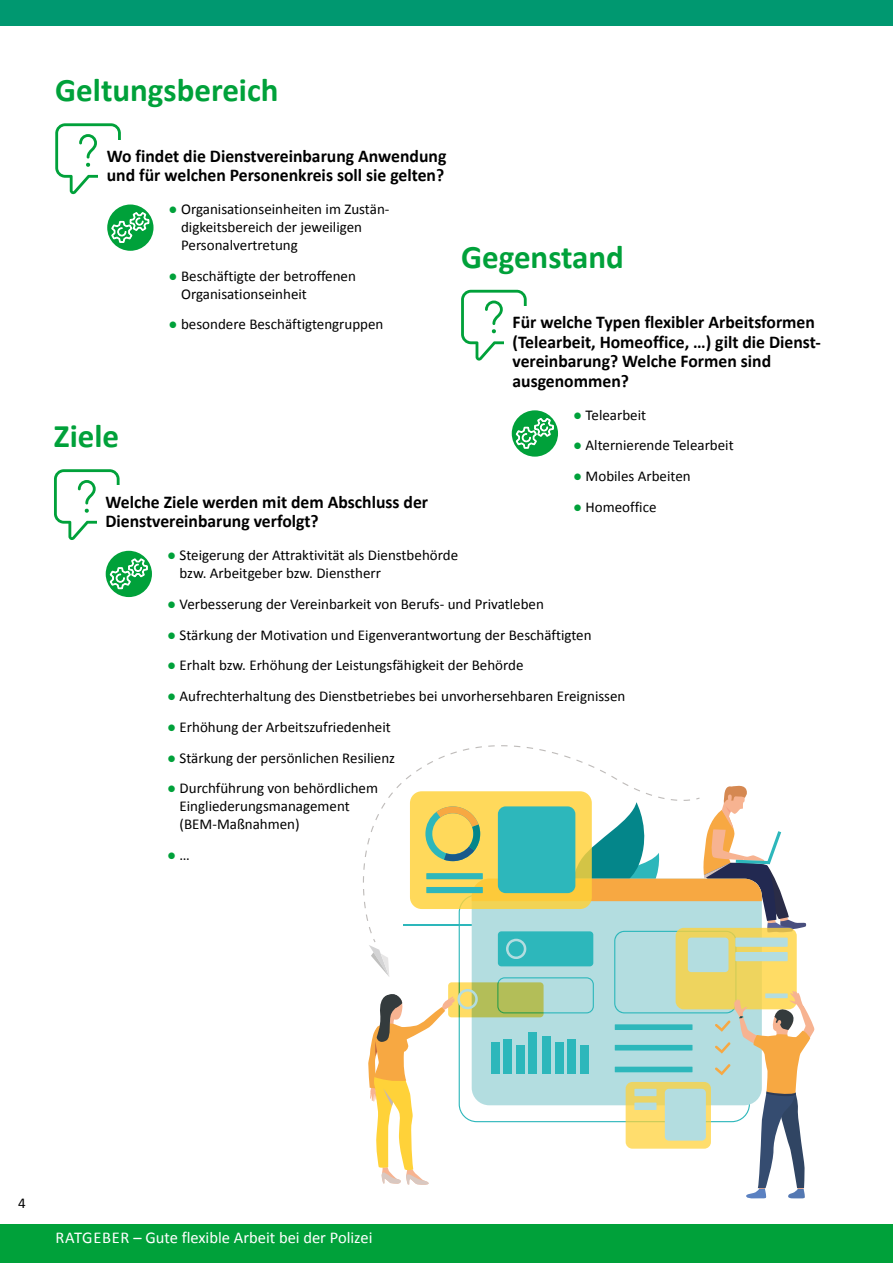
<style>
.page{position:relative;width:893px;height:1263px;background:#fff}
.page>*{position:absolute;margin:0;border:0;box-sizing:border-box;transform-origin:0 0}
.t1{font:700 33px "Calibri";color:#00a13a}
.t2{font:700 18px/19.5px "Calibri";color:#000}
.t3{font:16.5px "Calibri";color:#fff}
.t4{font:15px/18px "Calibri";color:#000}
.t5{font:700 15px "Calibri";color:#00a13a}
.s1{font-weight:700;color:#00a13a}
.s2{font-weight:400;color:#000}
</style>
<div class="page">
<div style="left:0;top:1225px;width:893px;height:38px;background:#00a13a"></div>
<div style="left:0;top:0;width:893px;height:26px;background:#009870"></div>
<svg style="left:363px;top:745px;width:263px;height:176px"></svg>
<svg style="left:368px;top:784px;width:447px;height:415px"></svg>
<svg style="left:626px;top:1082px;width:85px;height:67px;background:#f6da6d"></svg>
<div style="left:665px;top:1089px;width:41px;height:51px;background:#b3dde0;border-radius:4px"></div>
<div style="left:634px;top:1089px;width:22px;height:7px;background:#b3dde0"></div>
<div style="left:634px;top:1102px;width:22px;height:8px;background:#b3dde0"></div>
<svg style="left:55px;top:123px;width:66px;height:71px"></svg>
<div style="left:98px;top:140px;width:371px;height:46px;background:#fff"></div>
<svg style="left:105px;top:202px;width:51px;height:51px"></svg>
<div style="left:103px;top:200px;width:55px;height:55px;border:4px solid #fff;border-radius:50%"></div>
<svg style="left:112px;top:212px;width:37px;height:31px"></svg>
<svg style="left:461px;top:290px;width:66px;height:71px"></svg>
<div style="left:504px;top:306px;width:331px;height:81px;background:#fff"></div>
<svg style="left:509px;top:408px;width:51px;height:51px"></svg>
<div style="left:507px;top:406px;width:55px;height:55px;border:4px solid #fff;border-radius:50%"></div>
<svg style="left:516px;top:418px;width:37px;height:31px"></svg>
<svg style="left:54px;top:469px;width:66px;height:71px"></svg>
<div style="left:97px;top:485px;width:362px;height:42px;background:#fff"></div>
<svg style="left:103px;top:548px;width:51px;height:51px"></svg>
<div style="left:101px;top:546px;width:55px;height:55px;border:4px solid #fff;border-radius:50%"></div>
<svg style="left:110px;top:559px;width:37px;height:30px"></svg>
<h1 class="t1" style="left:55px;top:67px;width:225px">Geltungsbereich</h1>
<p class="t2" style="left:107px;top:145px;width:341px">Wo findet die Dienstvereinbarung Anwendung und für welchen Personenkreis soll sie gelten?</p>
<p class="t4" style="left:181px;top:199px;width:209px;text-indent:-12px"><span class="s1">●</span> Organisationseinheiten im Zustän&shy;digkeitsbereich der jeweiligen<br>Personalvertretung</p>
<p class="t4" style="left:181px;top:266px;width:176px;text-indent:-12px"><span class="s1">●</span> Beschäftigte der betroffenen<br>Organisationseinheit</p>
<p class="t4" style="left:169px;top:315px;width:216px"><span class="s1">●</span> besondere Beschäftigtengruppen</p>
<p class="t2" style="left:513px;top:312px;width:310px">Für welche Typen flexibler Arbeitsformen (Telearbeit, Homeoffice, …) gilt die Dienst&shy;vereinbarung? Welche Formen sind ausgenommen?</p>
<p class="t4" style="left:573px;top:405px;width:75px"><span class="s1">●</span> Telearbeit</p>
<p class="t4" style="left:573px;top:436px;width:162px"><span class="s1">●</span> Alternierende Telearbeit</p>
<p class="t4" style="left:573px;top:467px;width:119px"><span class="s1">●</span> Mobiles Arbeiten</p>
<p class="t4" style="left:573px;top:497px;width:85px"><span class="s1">●</span> Homeoffice</p>
<h1 class="t1" style="left:461px;top:233px;width:164px">Gegenstand</h1>
<h1 class="t1" style="left:54px;top:413px;width:67px">Ziele</h1>
<p class="t2" style="left:105px;top:491px;width:324px">Welche Ziele werden mit dem Abschluss der<br>Dienstvereinbarung verfolgt?</p>
<p class="t4" style="left:180px;top:546px;width:280px;text-indent:-12px"><span class="s1">●</span> Steigerung der Attraktivität als Dienstbehörde bzw. Arbeitgeber bzw. Dienstherr</p>
<p class="t4" style="left:167px;top:594px;width:378px"><span class="s1">●</span> Verbesserung der Vereinbarkeit von Berufs- und Privatleben</p>
<p class="t4" style="left:167px;top:625px;width:426px"><span class="s1">●</span> Stärkung der Motivation und Eigenverantwortung der Beschäftigten</p>
<p class="t4" style="left:167px;top:656px;width:358px"><span class="s1">●</span> Erhalt bzw. Erhöhung der Leistungsfähigkeit der Behörde</p>
<p class="t4" style="left:167px;top:687px;width:460px"><span class="s1">●</span> Aufrechterhaltung des Dienstbetriebes bei unvorhersehbaren Ereignissen</p>
<p class="t4" style="left:167px;top:717px;width:225px"><span class="s1">●</span> Erhöhung der Arbeitszufriedenheit</p>
<p class="t4" style="left:167px;top:748px;width:230px"><span class="s1">●</span> Stärkung der persönlichen Resilienz</p>
<p class="t4" style="left:180px;top:779px;width:200px;text-indent:-12px"><span class="s1">●</span> Durchführung von behördlichem<br>Eingliederungsmanagement (BEM-Maßnahmen)</p>
<p class="t5" style="left:167px;top:844px;width:24px">● <span class="s2">…</span></p>
<p class="t4" style="left:18px;top:1193px;width:9px">4</p>
<p class="t3" style="left:56px;top:1226px;width:318px">RATGEBER – Gute flexible Arbeit bei der Polizei</p>
</div>
